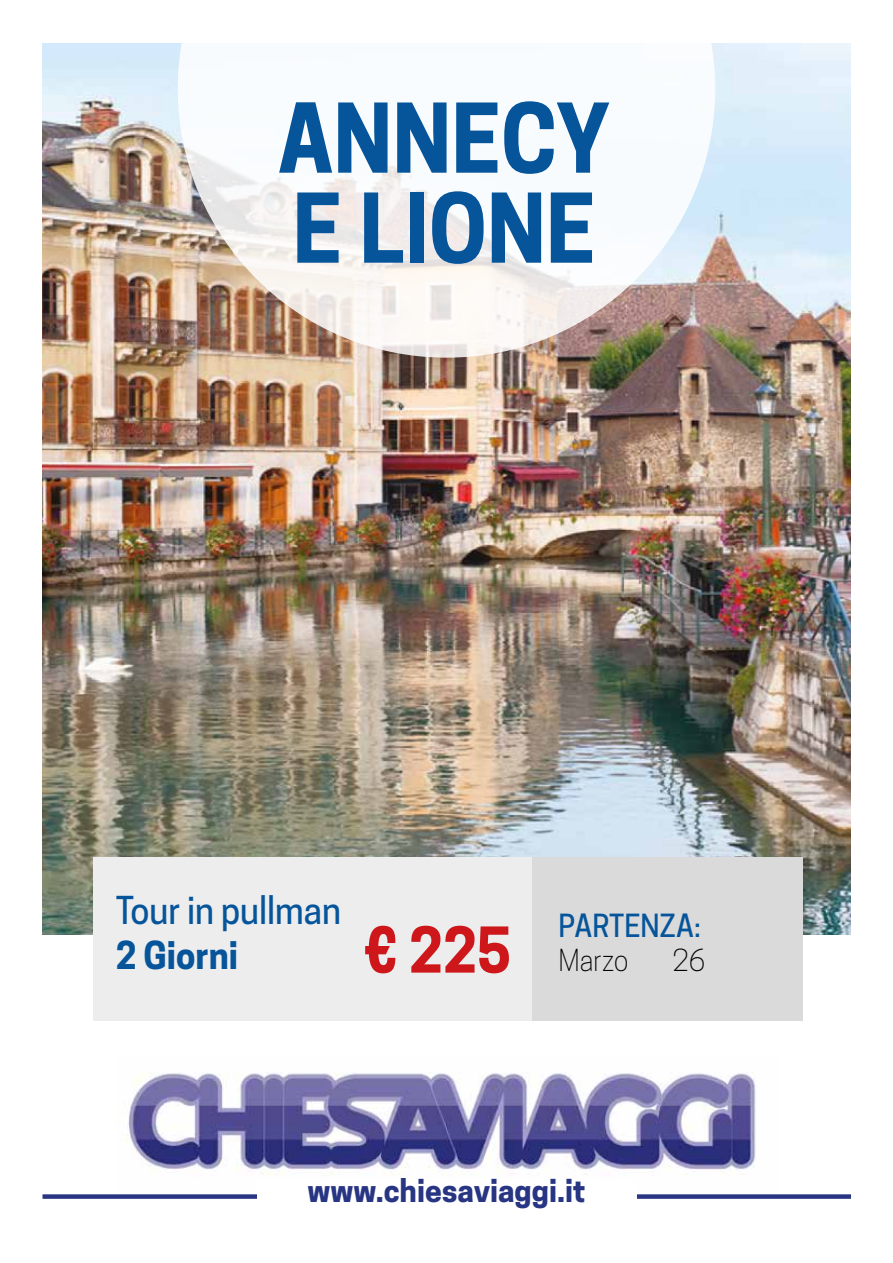
<style>
.page{position:relative;width:893px;height:1263px;background:#fff}
.page>*{position:absolute;margin:0;border:0;box-sizing:border-box;transform-origin:0 0}
.t1{font:700 90px/90px "Cooper Hewitt";color:#06559b;scale:.96 1}
.t2{font:700 59.25px "Cooper Hewitt";color:#cd171a;scale:.96 1}
.t3{font:500 36.15px "Cooper Hewitt";color:#06559b;scale:.96 1}
.t4{font:700 36.15px "Cooper Hewitt";color:#06559b;scale:.96 1}
.t5{font:700 30px "Cooper Hewitt";color:#283583}
.t6{font:500 30px "Cooper Hewitt";color:#06559b;scale:.96 1}
.t7{font:300 28.5px "Cooper Hewitt";color:#000;scale:.96 1}
</style>
<div class="page">
<img style="left:43px;top:43px;width:807px;height:892px">
<svg style="left:178px;top:43px;width:537px;height:315px"></svg>
<div style="left:516px;top:857px;width:287px;height:164px;background:#dadada"></div>
<div style="left:94px;top:857px;width:438px;height:164px;background:#ededed"></div>
<img style="left:125px;top:1072px;width:631px;height:104px">
<div style="left:43px;top:1194px;width:808px;height:5px;background:#283583"></div>
<div style="left:257px;top:1179px;width:380px;height:41px;background:#fff"></div>
<h1 class="t1" style="left:278px;top:94px;width:347px">ANNECY<br>E LIONE</h1>
<p class="t3" style="left:116px;top:889px;width:236px">Tour in pullman</p>
<p class="t4" style="left:116px;top:933px;width:129px">2 Giorni</p>
<h2 class="t2" style="left:363px;top:915px;width:155px">€ 225</h2>
<p class="t6" style="left:558px;top:908px;width:150px">PARTENZA:</p>
<p class="t7" style="left:558px;top:944px;width:75px">Marzo</p>
<p class="t7" style="left:672px;top:944px;width:36px">26</p>
<p class="t5" style="left:308px;top:1173px;width:280px">www.chiesaviaggi.it</p>
</div>
